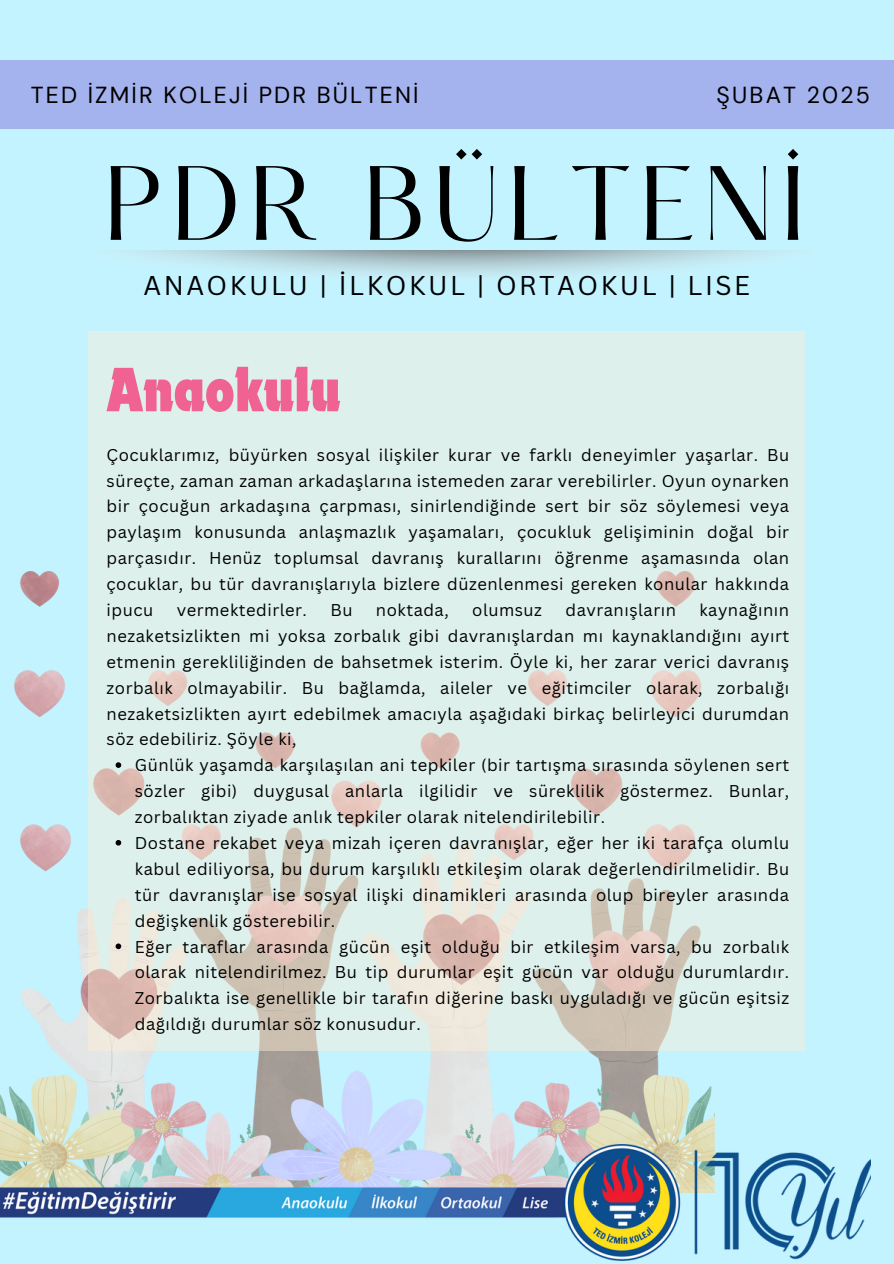
<style>
.page{position:relative;width:894px;height:1264px;background:#fff}
.page>*{position:absolute;margin:0;border:0;box-sizing:border-box;transform-origin:0 0}
.t1{font:92.1px "Hatton";letter-spacing:.095em;color:#000}
.t2{font:700 condensed 65.1px "Dynamo Com";color:#f06292}
.t3{font:26.4px "Canva Sans";letter-spacing:.095em;color:#000}
.t4{font:23.1px "DM Sans";letter-spacing:.095em;color:#000}
.t5{font:16.65px/25.8px "Canva Sans";letter-spacing:.03em;color:#000;text-align:justify}
</style>
<div class="page">
<div style="left:0;top:0;width:893px;height:1263px;background:#c2f3ff"></div>
<div style="left:0;top:60px;width:893px;height:69px;background:#a4b2ed"></div>
<img style="left:0;top:571px;width:714px;height:573px">
<svg style="left:88px;top:331px;width:716px;height:719px;background:#ddeae4"></svg>
<img style="left:0;top:1144px;width:870px;height:116px">
<svg style="left:116px;top:762px;width:5px;height:6px"></svg>
<svg style="left:116px;top:840px;width:5px;height:5px"></svg>
<svg style="left:116px;top:943px;width:5px;height:6px"></svg>
<p class="t4" style="left:31px;top:80px;width:389px">TED İZMİR KOLEJİ PDR BÜLTENİ</p>
<p class="t4" style="left:716px;top:80px;width:155px">ŞUBAT 2025</p>
<h3 class="t1" style="left:104px;top:161px;width:701px">PDR BÜLTENİ</h3>
<h2 class="t3" style="left:143px;top:267px;width:608px">ANAOKULU | İLKOKUL | ORTAOKUL | LISE</h2>
<p class="t2" style="left:107px;top:351px;width:235px">Anaokulu</p>
<h4 class="t5" style="left:107px;top:441px;width:684px">Çocuklarımız, büyürken sosyal ilişkiler kurar ve farklı deneyimler yaşarlar. Bu süreçte, zaman zaman arkadaşlarına istemeden zarar verebilirler. Oyun oynarken bir çocuğun arkadaşına çarpması, sinirlendiğinde sert bir söz söylemesi veya paylaşım konusunda anlaşmazlık yaşamaları, çocukluk gelişiminin doğal bir parçasıdır. Henüz toplumsal davranış kurallarını öğrenme aşamasında olan çocuklar, bu tür davranışlarıyla bizlere düzenlenmesi gereken konular hakkında ipucu</h4>
<h4 class="t5" style="left:107px;top:596px;width:684px;text-indent:592px">kaynağının nezaketsizlikten mi yoksa zorbalık gibi davranışlardan mı kaynaklandığını ayırt etmenin gerekliliğinden de bahsetmek isterim. Öyle ki, her zarar verici davranış zorbalık olmayabilir. Bu bağlamda, aileler ve eğitimciler olarak, zorbalığı nezaketsizlikten ayırt edebilmek amacıyla aşağıdaki birkaç belirleyici durumdan söz edebiliriz. Şöyle ki,</h4>
<h4 class="t5" style="left:135px;top:752px;width:655px">Günlük yaşamda karşılaşılan ani tepkiler (bir tartışma sırasında söylenen sert sözler gibi) duygusal anlarla ilgilidir ve süreklilik göstermez. Bunlar, zorbalıktan ziyade anlık tepkiler olarak nitelendirilebilir.</h4>
<h1 class="t5" style="left:135px;top:829px;width:655px">Dostane rekabet veya mizah içeren davranışlar, eğer her iki tarafça olumlu kabul ediliyorsa, bu durum karşılıklı etkileşim olarak değerlendirilmelidir. Bu tür davranışlar ise sosyal ilişki dinamikleri arasında olup bireyler arasında değişkenlik gösterebilir.</h1>
<p class="t5" style="left:135px;top:933px;width:655px">Eğer taraflar arasında gücün eşit olduğu bir etkileşim varsa, bu zorbalık olarak nitelendirilmez. Bu tip durumlar eşit gücün var olduğu durumlardır.<br>Zorbalıkta ise genellikle bir tarafın diğerine baskı uyguladığı ve gücün eşitsiz dağıldığı durumlar söz konusudur.</p>
<h4 class="t5" style="left:177px;top:596px;width:132px">vermektedirler.</h4>
<h4 class="t5" style="left:330px;top:596px;width:24px">Bu</h4>
<h4 class="t5" style="left:376px;top:596px;width:74px">noktada,</h4>
<h4 class="t5" style="left:472px;top:596px;width:71px">olumsuz</h4>
<h4 class="t5" style="left:565px;top:596px;width:112px">davranışların</h4>
</div>
